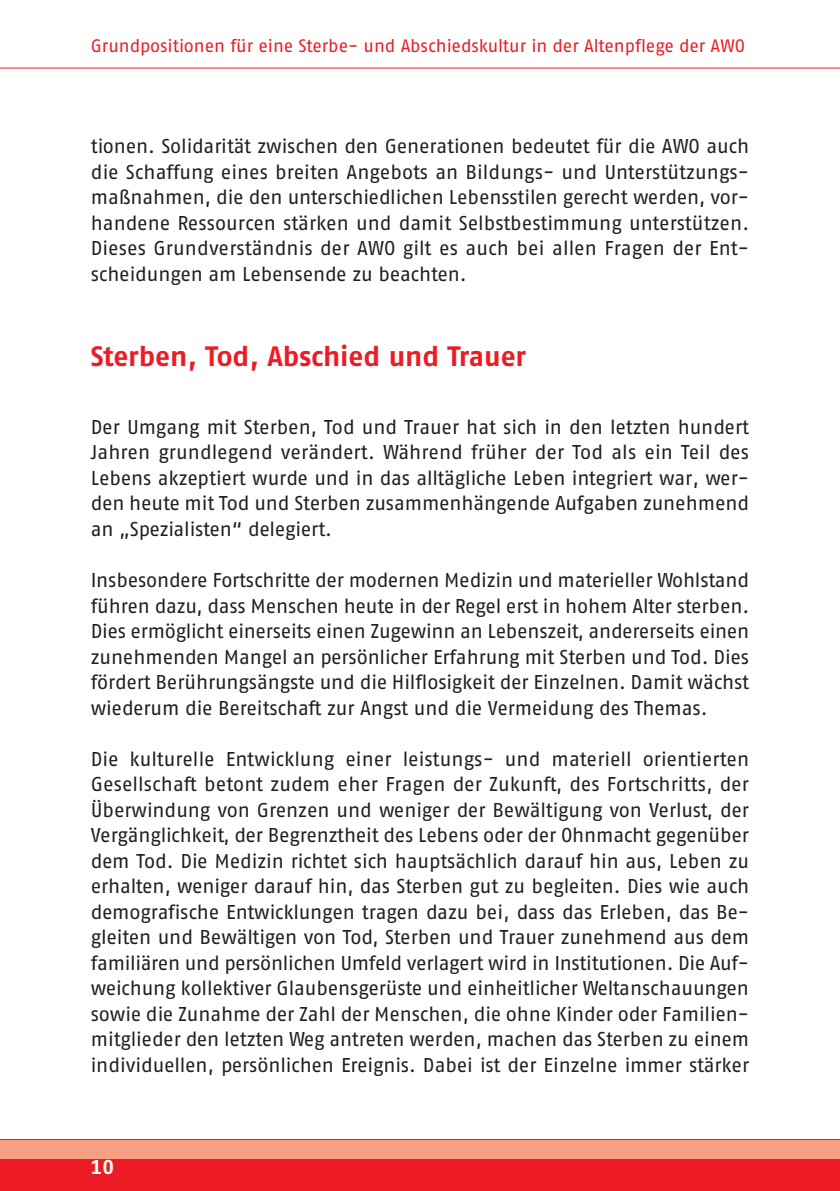
<style>
.page{position:relative;width:840px;height:1191px;background:#fff}
.page>*{position:absolute;margin:0;border:0;box-sizing:border-box;transform-origin:0 0}
.t1{font:700 28px "AWO Fago Office";letter-spacing:-.005em;color:#ed1c24}
.t2{font:20px/25.6px "AWO Fago Office";letter-spacing:-.005em;color:#231f20;text-align:justify}
.t3{font:700 20px "AWO Fago Office";color:#fff}
.t4{font:18px "AWO Fago Office";color:#ed1c24}
</style>
<div class="page">
<hr style="left:0;top:68px;width:839px;height:1px;background:#ed1c24">
<div style="left:0;top:1140px;width:839px;height:51px;background:#ed1c24"></div>
<div style="left:0;top:1140px;width:839px;height:18px;background:#f7a083"></div>
<p class="t4" style="left:91px;top:39px;width:655px">Grundpositionen für eine Sterbe- und Abschiedskultur in der Altenpflege der AWO</p>
<p class="t2" style="left:91px;top:135px;width:659px">tionen. Solidarität zwischen den Generationen bedeutet für die AWO auch die Schaffung eines breiten Angebots an Bildungs- und Unterstützungs&shy;maßnahmen, die den unterschiedlichen Lebensstilen gerecht werden, vor&shy;handene Ressourcen stärken und damit Selbstbestimmung unterstützen.<br>Dieses Grundverständnis der AWO gilt es auch bei allen Fragen der Ent&shy;scheidungen am Lebensende zu beachten.</p>
<h1 class="t1" style="left:91px;top:346px;width:436px">Sterben, Tod, Abschied und Trauer</h1>
<p class="t2" style="left:91px;top:416px;width:659px">Der Umgang mit Sterben, Tod und Trauer hat sich in den letzten hundert Jahren grundlegend verändert. Während früher der Tod als ein Teil des Lebens akzeptiert wurde und in das alltägliche Leben integriert war, wer&shy;den heute mit Tod und Sterben zusammenhängende Aufgaben zunehmend an „Spezialisten“ delegiert.</p>
<p class="t2" style="left:91px;top:569px;width:659px">Insbesondere Fortschritte der modernen Medizin und materieller Wohlstand führen dazu, dass Menschen heute in der Regel erst in hohem Alter sterben.<br>Dies ermöglicht einerseits einen Zugewinn an Lebenszeit, andererseits einen zunehmenden Mangel an persönlicher Erfahrung mit Sterben und Tod. Dies fördert Berührungsängste und die Hilflosigkeit der Einzelnen. Damit wächst wiederum die Bereitschaft zur Angst und die Vermeidung des Themas.</p>
<p class="t2" style="left:91px;top:747px;width:659px">Die kulturelle Entwicklung einer leistungs- und materiell orientierten Gesellschaft betont zudem eher Fragen der Zukunft, des Fortschritts, der Überwindung von Grenzen und weniger der Bewältigung von Verlust, der Vergänglichkeit, der Begrenztheit des Lebens oder der Ohnmacht gegenüber dem Tod. Die Medizin richtet sich hauptsächlich darauf hin aus, Leben zu erhalten, weniger darauf hin, das Sterben gut zu begleiten. Dies wie auch demografische Entwicklungen tragen dazu bei, dass das Erleben, das Be&shy;gleiten und Bewältigen von Tod, Sterben und Trauer zunehmend aus dem familiären und persönlichen Umfeld verlagert wird in Institutionen. Die Auf&shy;weichung kollektiver Glaubensgerüste und einheitlicher Weltanschauungen sowie die Zunahme der Zahl der Menschen, die ohne Kinder oder Familien&shy;mitglieder den letzten Weg antreten werden, machen das Sterben zu einem individuellen, persönlichen Ereignis. Dabei ist der Einzelne immer stärker</p>
<p class="t3" style="left:91px;top:1160px;width:25px">10</p>
</div>
